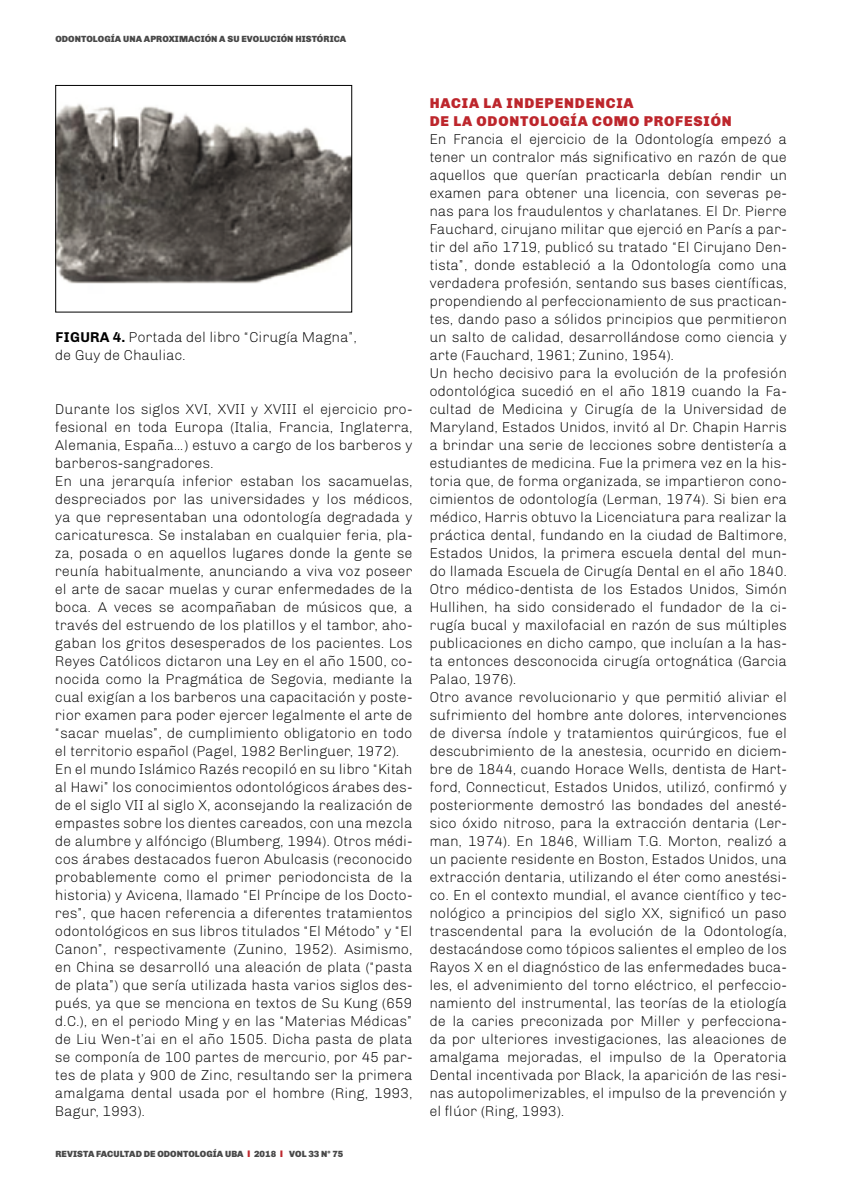
<style>
.page{position:relative;width:851px;height:1191px;background:#fff}
.page>*{position:absolute;margin:0;border:0;box-sizing:border-box;transform-origin:0 0}
.t1{font:300 14.25px/18px "Chivo";color:#000}
.t2{font:900 14.25px/18px "Chivo";letter-spacing:.06em;color:#bd262c}
.t3{font:900 9px "Chivo";letter-spacing:.01em;color:#484848}
.s1{font-weight:700}
.s2{font-family:"Arial";color:#bd262c}
</style>
<div class="page">
<img style="left:57px;top:104px;width:293px;height:180px">
<div style="left:55px;top:85px;width:297px;height:227px;border:1px solid #000"></div>
<p class="t3" style="left:55px;top:34px;width:292px">ODONTOLOGÍA UNA APROXIMACIÓN A SU EVOLUCIÓN HISTÓRICA</p>
<p class="t1" style="left:55px;top:328px;width:303px"><span class="s1">FIGURA 4.</span> Portada del libro “Cirugía Magna”, de Guy de Chauliac.</p>
<p class="t1" style="left:55px;top:400px;width:359px">Durante los siglos XVI, XVII y XVIII el ejercicio pro&shy;fesional en toda Europa (Italia, Francia, Inglaterra, Alemania, España…) estuvo a cargo de los barberos y barberos-sangradores.<br>En una jerarquía inferior estaban los sacamuelas, despreciados por las universidades y los médicos, ya que representaban una odontología degradada y caricaturesca. Se instalaban en cualquier feria, pla&shy;za, posada o en aquellos lugares donde la gente se reunía habitualmente, anunciando a viva voz poseer el arte de sacar muelas y curar enfermedades de la boca. A veces se acompañaban de músicos que, a través del estruendo de los platillos y el tambor, aho&shy;gaban los gritos desesperados de los pacientes. Los Reyes Católicos dictaron una Ley en el año 1500, co&shy;nocida como la Pragmática de Segovia, mediante la cual exigían a los barberos una capacitación y poste&shy;rior examen para poder ejercer legalmente el arte de “sacar muelas”, de cumplimiento obligatorio en todo el territorio español (Pagel, 1982 Berlinguer, 1972).<br>En el mundo Islámico Razés recopiló en su libro “Kitah al Hawi” los conocimientos odontológicos árabes des&shy;de el siglo VII al siglo X, aconsejando la realización de empastes sobre los dientes careados, con una mezcla de alumbre y alfóncigo (Blumberg, 1994). Otros médi&shy;cos árabes destacados fueron Abulcasis (reconocido probablemente como el primer periodoncista de la historia) y Avicena, llamado “El Príncipe de los Docto&shy;res”, que hacen referencia a diferentes tratamientos odontológicos en sus libros titulados “El Método” y “El Canon”, respectivamente (Zunino, 1952). Asimismo, en China se desarrolló una aleación de plata (“pasta de plata”) que sería utilizada hasta varios siglos des&shy;pués, ya que se menciona en textos de Su Kung (659 d.C.), en el periodo Ming y en las “Materias Médicas” de Liu Wen-t’ai en el año 1505. Dicha pasta de plata se componía de 100 partes de mercurio, por 45 par&shy;tes de plata y 900 de Zinc, resultando ser la primera amalgama dental usada por el hombre (Ring, 1993, Bagur, 1993).</p>
<p class="t3" style="left:55px;top:1148px;width:289px">REVISTA FACULTAD DE ODONTOLOGÍA UBA <span class="s2">I</span> 2018 <span class="s2">I</span> VOL 33 N° 75</p>
<p class="t2" style="left:430px;top:94px;width:303px">HACIA LA INDEPENDENCIA<br>DE LA ODONTOLOGÍA COMO PROFESIÓN</p>
<p class="t1" style="left:429px;top:130px;width:359px">En Francia el ejercicio de la Odontología empezó a tener un contralor más significativo en razón de que aquellos que querían practicarla debían rendir un examen para obtener una licencia, con severas pe&shy;nas para los fraudulentos y charlatanes. El Dr. Pierre Fauchard, cirujano militar que ejerció en París a par&shy;tir del año 1719, publicó su tratado “El Cirujano Den&shy;tista”, donde estableció a la Odontología como una verdadera profesión, sentando sus bases científicas, propendiendo al perfeccionamiento de sus practican&shy;tes, dando paso a sólidos principios que permitieron un salto de calidad, desarrollándose como ciencia y arte (Fauchard, 1961; Zunino, 1954).<br>Un hecho decisivo para la evolución de la profesión odontológica sucedió en el año 1819 cuando la Fa&shy;cultad de Medicina y Cirugía de la Universidad de Maryland, Estados Unidos, invitó al Dr. Chapin Harris a brindar una serie de lecciones sobre dentistería a estudiantes de medicina. Fue la primera vez en la his&shy;toria que, de forma organizada, se impartieron cono&shy;cimientos de odontología (Lerman, 1974). Si bien era médico, Harris obtuvo la Licenciatura para realizar la práctica dental, fundando en la ciudad de Baltimore, Estados Unidos, la primera escuela dental del mun&shy;do llamada Escuela de Cirugía Dental en el año 1840.<br>Otro médico-dentista de los Estados Unidos, Simón Hullihen, ha sido considerado el fundador de la ci&shy;rugía bucal y maxilofacial en razón de sus múltiples publicaciones en dicho campo, que incluían a la has&shy;ta entonces desconocida cirugía ortognática (Garcia Palao, 1976).<br>Otro avance revolucionario y que permitió aliviar el sufrimiento del hombre ante dolores, intervenciones de diversa índole y tratamientos quirúrgicos, fue el descubrimiento de la anestesia, ocurrido en diciem&shy;bre de 1844, cuando Horace Wells, dentista de Hart&shy;ford, Connecticut, Estados Unidos, utilizó, confirmó y posteriormente demostró las bondades del anesté&shy;sico óxido nitroso, para la extracción dentaria (Ler&shy;man, 1974). En 1846, William T.G. Morton, realizó a un paciente residente en Boston, Estados Unidos, una extracción dentaria, utilizando el éter como anestési&shy;co. En el contexto mundial, el avance científico y tec&shy;nológico a principios del siglo XX, significó un paso trascendental para la evolución de la Odontología, destacándose como tópicos salientes el empleo de los Rayos X en el diagnóstico de las enfermedades buca&shy;les, el advenimiento del torno eléctrico, el perfeccio&shy;namiento del instrumental, las teorías de la etiología de la caries preconizada por Miller y perfecciona&shy;da por ulteriores investigaciones, las aleaciones de amalgama mejoradas, el impulso de la Operatoria Dental incentivada por Black, la aparición de las resi&shy;nas autopolimerizables, el impulso de la prevención y el flúor (Ring, 1993).</p>
</div>
